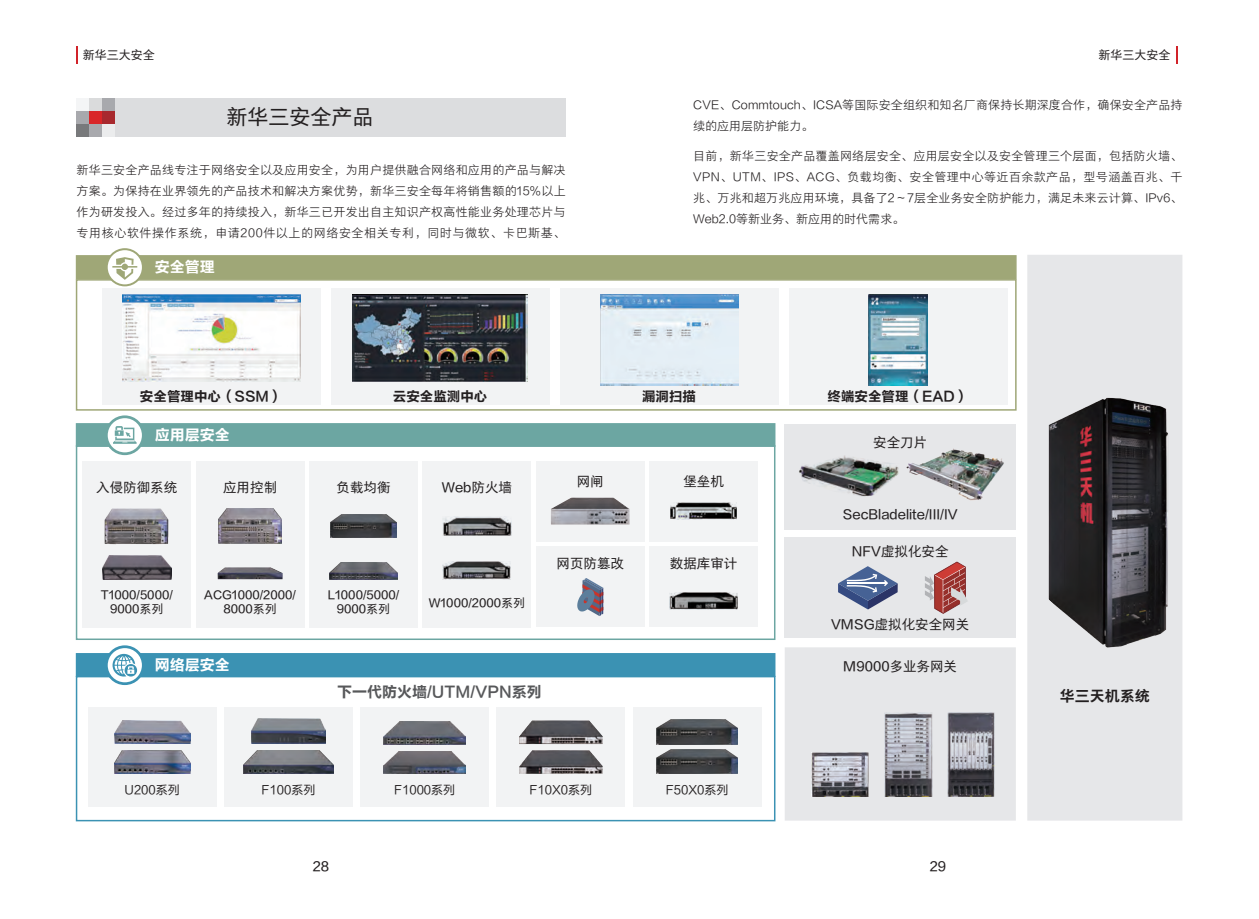
<style>
.page{position:relative;width:1259px;height:919px;background:#fff}
.page>*{position:absolute;margin:0;border:0;box-sizing:border-box;transform-origin:0 0}
.t1{font:21px "FZYOUH JW GB1 0";color:#231f20}
.t2{font:15px "FZLTCHK GBK1 0";color:#57585a}
.t3{font:15px "FZLTCHK GBK1 0";color:#fff}
.t4{font:15px "FZYOUH CUJW GB1 0";color:#231f20}
.t5{font:13.5px "FZYOUH JW GB1 0";color:#231f20}
.t6{font:13.5px "FZLTCHK GBK1 0";color:#231f20}
.t7{font:12px/21px "FZYOUH XIJW GB1 0";letter-spacing:.015em;color:#231f20;text-align:justify}
.t8{font:12px/14.4px "FZYOUH JW GB1 0";color:#231f20;text-align:center}
.t9{font:12px "FZLTHK GBK1 0";color:#231f20}
</style>
<div class="page">
<div style="left:89px;top:111px;width:13px;height:13px;background:#d92628"></div>
<div style="left:77px;top:111px;width:12px;height:13px;background:#a8a9ad"></div>
<div style="left:102px;top:111px;width:13px;height:13px;background:#a8292e"></div>
<div style="left:89px;top:98px;width:13px;height:13px;background:#dadbdc"></div>
<div style="left:77px;top:98px;width:12px;height:13px;background:#f2f3f4"></div>
<div style="left:102px;top:98px;width:13px;height:13px;background:#a8a9ad"></div>
<div style="left:89px;top:124px;width:13px;height:13px;background:#a8a9ad"></div>
<div style="left:77px;top:124px;width:12px;height:13px;background:#78797b"></div>
<div style="left:102px;top:124px;width:13px;height:13px;background:#e7e8e9"></div>
<div style="left:115px;top:98px;width:451px;height:39px;background:#dcdddf"></div>
<div style="left:633px;top:706px;width:128px;height:100px;background:#f2f3f4"></div>
<div style="left:497px;top:706px;width:128px;height:100px;background:#f2f3f4"></div>
<div style="left:361px;top:706px;width:128px;height:100px;background:#f2f3f4"></div>
<div style="left:224px;top:706px;width:128px;height:100px;background:#f2f3f4"></div>
<div style="left:88px;top:706px;width:128px;height:100px;background:#f2f3f4"></div>
<svg style="left:77px;top:46px;width:1px;height:18px"></svg>
<svg style="left:1176px;top:46px;width:2px;height:18px"></svg>
<div style="left:76px;top:675px;width:699px;height:146px;border:2px solid #3b92b3"></div>
<div style="left:1027px;top:255px;width:155px;height:565px;background:#e6e7e9"></div>
<div style="left:784px;top:647px;width:232px;height:173px;background:#e6e7e9"></div>
<div style="left:76px;top:653px;width:699px;height:24px;background:#3b92b3"></div>
<div style="left:76px;top:255px;width:940px;height:24px;background:#9fa777;border:2px solid #9fa777"></div>
<div style="left:76px;top:279px;width:940px;height:131px;background:#fff;border:2px solid #9fa777"></div>
<div style="left:102px;top:289px;width:219px;height:116px;background:#f2f3f4"></div>
<div style="left:331px;top:289px;width:218px;height:116px;background:#f2f3f4"></div>
<div style="left:560px;top:289px;width:218px;height:116px;background:#f2f3f4"></div>
<div style="left:788px;top:289px;width:219px;height:116px;background:#f2f3f4"></div>
<svg style="left:106px;top:248px;width:38px;height:38px"></svg>
<div style="left:108px;top:250px;width:34px;height:34px;background:#fff;border-radius:50%"></div>
<img style="left:352px;top:294px;width:176px;height:87px">
<img style="left:600px;top:294px;width:138px;height:91px">
<img style="left:122px;top:294px;width:178px;height:87px">
<img style="left:869px;top:294px;width:58px;height:91px">
<svg style="left:112px;top:257px;width:25px;height:23px"></svg>
<img style="left:884px;top:712px;width:49px;height:84px">
<img style="left:947px;top:712px;width:47px;height:84px">
<img style="left:812px;top:752px;width:56px;height:44px">
<img style="left:384px;top:751px;width:81px;height:22px">
<img style="left:114px;top:750px;width:76px;height:23px">
<img style="left:244px;top:750px;width:89px;height:23px">
<svg style="left:106px;top:646px;width:38px;height:38px"></svg>
<div style="left:105px;top:645px;width:40px;height:40px;border:2px solid #3b92b3;border-radius:50%"></div>
<div style="left:108px;top:648px;width:34px;height:34px;background:#fff;border-radius:50%"></div>
<svg style="left:112px;top:653px;width:25px;height:23px"></svg>
<div style="left:76px;top:445px;width:699px;height:195px;border:2px solid #6ca6a2"></div>
<div style="left:83px;top:461px;width:108px;height:166px;background:#f2f3f4"></div>
<div style="left:196px;top:461px;width:108px;height:166px;background:#f2f3f4"></div>
<div style="left:309px;top:461px;width:108px;height:166px;background:#f2f3f4"></div>
<div style="left:423px;top:461px;width:108px;height:166px;background:#f2f3f4"></div>
<div style="left:536px;top:461px;width:108px;height:80px;background:#f2f3f4"></div>
<div style="left:649px;top:461px;width:108px;height:80px;background:#f2f3f4"></div>
<div style="left:536px;top:546px;width:108px;height:81px;background:#f2f3f4"></div>
<div style="left:649px;top:546px;width:108px;height:81px;background:#f2f3f4"></div>
<div style="left:784px;top:424px;width:232px;height:106px;background:#e6e7e9"></div>
<div style="left:784px;top:537px;width:232px;height:101px;background:#e6e7e9"></div>
<div style="left:76px;top:423px;width:699px;height:23px;background:#6ca6a2;border:2px solid #6ca6a2"></div>
<img style="left:104px;top:508px;width:65px;height:37px">
<img style="left:102px;top:556px;width:69px;height:23px">
<svg style="left:577px;top:578px;width:26px;height:38px"></svg>
<img style="left:670px;top:592px;width:67px;height:17px">
<img style="left:670px;top:502px;width:67px;height:17px">
<img style="left:442px;top:516px;width:69px;height:19px">
<img style="left:443px;top:561px;width:68px;height:18px">
<img style="left:219px;top:508px;width:62px;height:35px">
<img style="left:218px;top:567px;width:65px;height:12px">
<img style="left:330px;top:514px;width:67px;height:23px">
<img style="left:329px;top:563px;width:69px;height:16px">
<svg style="left:925px;top:561px;width:42px;height:52px"></svg>
<svg style="left:838px;top:566px;width:59px;height:43px"></svg>
<hr style="left:846px;top:582px;width:40px;height:2px;background:#fff">
<svg style="left:106px;top:416px;width:38px;height:38px"></svg>
<div style="left:105px;top:415px;width:40px;height:40px;border:2px solid #6ca6a2;border-radius:50%"></div>
<div style="left:108px;top:418px;width:34px;height:34px;background:#fff;border-radius:50%"></div>
<svg style="left:113px;top:426px;width:24px;height:18px"></svg>
<img style="left:906px;top:448px;width:98px;height:53px">
<img style="left:799px;top:455px;width:100px;height:42px">
<img style="left:1048px;top:397px;width:120px;height:251px">
<img style="left:114px;top:720px;width:76px;height:23px">
<img style="left:252px;top:718px;width:73px;height:25px">
<img style="left:384px;top:721px;width:81px;height:23px">
<img style="left:519px;top:750px;width:84px;height:23px">
<img style="left:519px;top:720px;width:84px;height:24px">
<img style="left:656px;top:749px;width:82px;height:24px">
<img style="left:656px;top:719px;width:82px;height:25px">
<img style="left:551px;top:497px;width:79px;height:27px">
<p class="t8" style="left:83px;top:48px;width:74px">新华三大安全</p>
<p class="t8" style="left:1098px;top:48px;width:73px">新华三大安全</p>
<h1 class="t1" style="left:227px;top:105px;width:148px">新华三安全产品</h1>
<p class="t7" style="left:77px;top:160px;width:490px">新华三安全产品线专注于网络安全以及应用安全，为用户提供融合网络和应用的产品与解决方案。为保持在业界领先的产品技术和解决方案优势，新华三安全每年将销售额的15%以上作为研发投入。经过多年的持续投入，新华三已开发出自主知识产权高性能业务处理芯片与专用核心软件操作系统，申请200件以上的网络安全相关专利，同时与微软、卡巴斯基、</p>
<p class="t3" style="left:155px;top:258px;width:61px">安全管理</p>
<p class="t7" style="left:693px;top:94px;width:491px">CVE、Commtouch、ICSA等国际安全组织和知名厂商保持长期深度合作，确保安全产品持续的应用层防护能力。</p>
<p class="t7" style="left:693px;top:145px;width:491px">目前，新华三安全产品覆盖网络层安全、应用层安全以及安全管理三个层面，包括防火墙、VPN、UTM、IPS、ACG、负载均衡、安全管理中心等近百余款产品，型号涵盖百兆、千兆、万兆和超万兆应用环境，具备了2～7层全业务安全防护能力，满足未来云计算、IPv6、Web2.0等新业务、新应用的时代需求。</p>
<p class="t6" style="left:140px;top:389px;width:144px">安全管理中心（SSM）</p>
<p class="t6" style="left:393px;top:389px;width:96px">云安全监测中心</p>
<p class="t6" style="left:642px;top:389px;width:55px">漏洞扫描</p>
<p class="t6" style="left:827px;top:389px;width:142px">终端安全管理（EAD）</p>
<p class="t3" style="left:155px;top:426px;width:76px">应用层安全</p>
<p class="t5" style="left:96px;top:480px;width:82px">入侵防御系统</p>
<p class="t5" style="left:223px;top:480px;width:55px">应用控制</p>
<p class="t8" style="left:101px;top:587px;width:74px">T1000/5000/<br>9000系列</p>
<p class="t8" style="left:204px;top:587px;width:93px">ACG1000/2000/<br>8000系列</p>
<p class="t3" style="left:155px;top:656px;width:76px">网络层安全</p>
<p class="t5" style="left:336px;top:480px;width:55px">负载均衡</p>
<p class="t8" style="left:328px;top:587px;width:73px">L1000/5000/<br>9000系列</p>
<p class="t5" style="left:442px;top:480px;width:72px">Web防火墙</p>
<p class="t5" style="left:577px;top:474px;width:28px">网闸</p>
<p class="t5" style="left:683px;top:474px;width:42px">堡垒机</p>
<p class="t8" style="left:429px;top:595px;width:98px">W1000/2000系列</p>
<p class="t5" style="left:556px;top:555px;width:69px">网页防篡改</p>
<p class="t5" style="left:670px;top:555px;width:69px">数据库审计</p>
<p class="t2" style="left:337px;top:683px;width:206px">下一代防火墙/UTM/VPN系列</p>
<p class="t9" style="left:125px;top:783px;width:57px">U200系列</p>
<p class="t9" style="left:261px;top:783px;width:55px">F100系列</p>
<p class="t9" style="left:394px;top:783px;width:63px">F1000系列</p>
<p class="t9" style="left:529px;top:783px;width:64px">F10X0系列</p>
<p class="t9" style="left:666px;top:783px;width:64px">F50X0系列</p>
<p class="t5" style="left:873px;top:435px;width:55px">安全刀片</p>
<p class="t5" style="left:843px;top:507px;width:116px">SecBladelite/III/IV</p>
<p class="t5" style="left:852px;top:544px;width:98px">NFV虚拟化安全</p>
<p class="t5" style="left:831px;top:617px;width:139px">VMSG虚拟化安全网关</p>
<p class="t5" style="left:843px;top:659px;width:115px">M9000多业务网关</p>
<p class="t5" style="left:313px;top:859px;width:18px">28</p>
<p class="t5" style="left:929px;top:859px;width:18px">29</p>
<p class="t4" style="left:1060px;top:687px;width:91px">华三天机系统</p>
</div>
